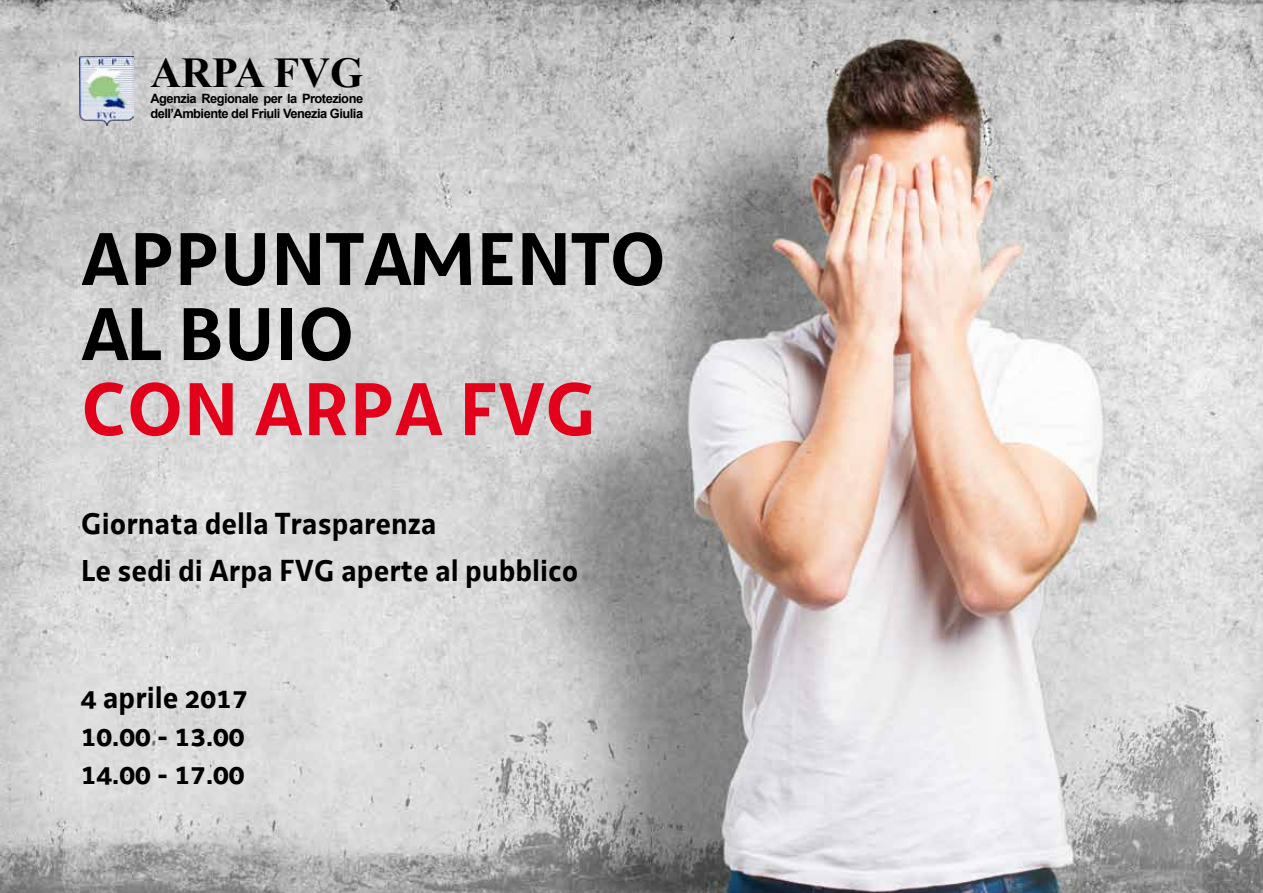
<style>
.page{position:relative;width:1263px;height:893px;background:#fff}
.page>*{position:absolute;margin:0;border:0;box-sizing:border-box;transform-origin:0 0}
.t1{font:700 78px/75px "Decima WE";color:#000}
.t2{font:700 78px "Decima WE";color:#e2001a}
.t3{font:700 42.45px "Times New Roman";color:#000}
.t4{font:700 31.5px/37.8px "Decima WE";color:#000}
.t5{font:700 12.9px/15.5px "Arial";letter-spacing:-.04em;color:#000}
</style>
<div class="page">
<img style="left:0;top:0;width:1263px;height:893px">
<img style="left:80px;top:56px;width:54px;height:69px">
<h2 class="t3" style="left:150px;top:44px;width:214px">ARPA FVG</h2>
<p class="t5" style="left:150px;top:91px;width:214px">Agenzia Regionale per la Protezione dell’Ambiente del Friuli Venezia Giulia</p>
<h1 class="t1" style="left:81px;top:223px;width:587px">APPUNTAMENTO<br>AL BUIO</h1>
<h1 class="t2" style="left:81px;top:361px;width:517px">CON ARPA FVG</h1>
<p class="t4" style="left:81px;top:501px;width:499px;line-height:46.3px">Giornata della Trasparenza<br>Le sedi di Arpa FVG aperte al pubblico</p>
<p class="t4" style="left:81px;top:679px;width:168px;text-align:justify">4 aprile 2017<br>10.00 - 13.00<br>14.00 - 17.00</p>
</div>
